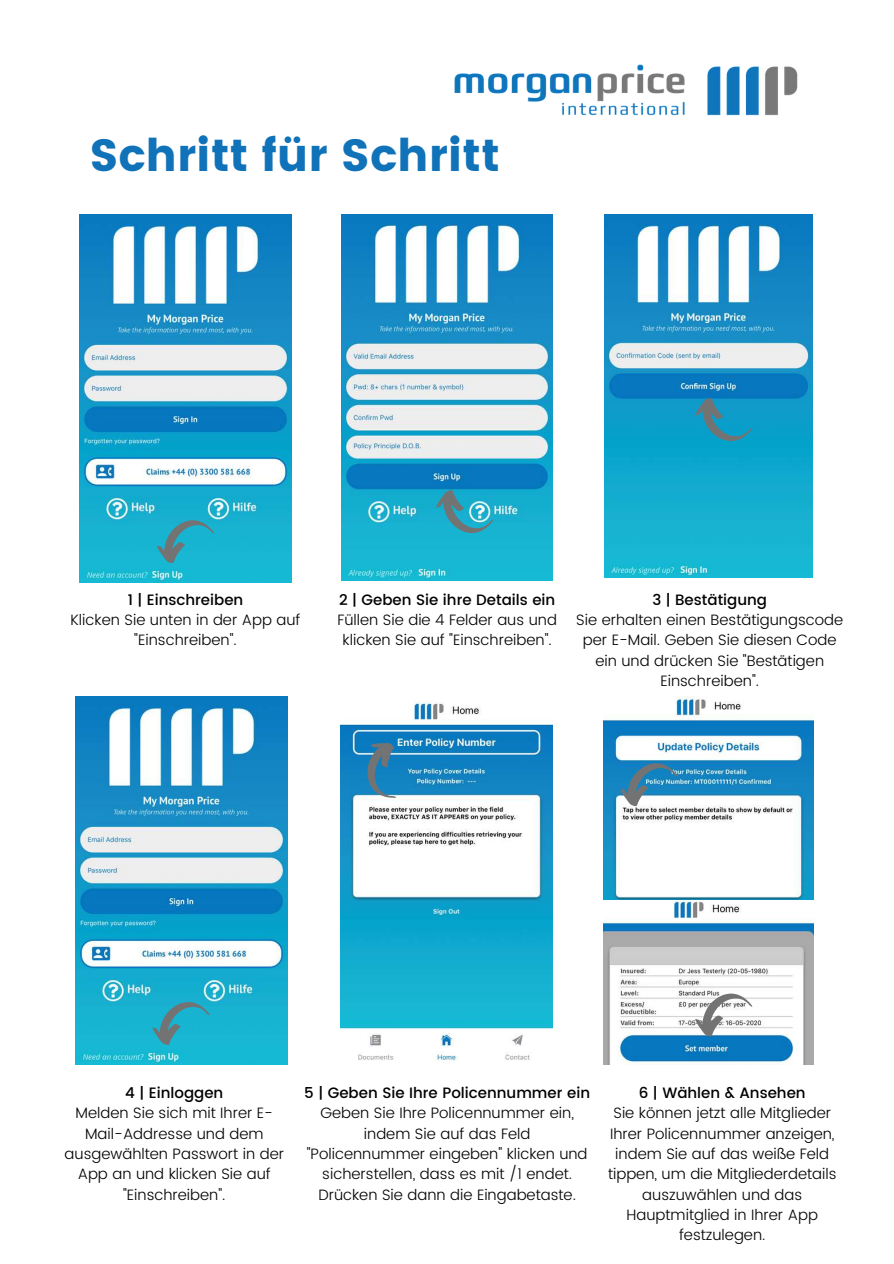
<style>
.page{position:relative;width:894px;height:1264px;background:#fff}
.page>*{position:absolute;margin:0;border:0;box-sizing:border-box;transform-origin:0 0}
.t1{font:45px "Poppins";color:#1072b9}
.t2{font:300 15px/20.2px "Poppins";color:#000;text-align:center}
.t3{font:500 15px "Poppins";color:#000}
</style>
<div class="page">
<img style="left:454px;top:64px;width:344px;height:52px">
<img style="left:80px;top:215px;width:211px;height:368px">
<svg style="left:157px;top:512px;width:72px;height:51px;background:#29a9c2"></svg>
<img style="left:341px;top:215px;width:211px;height:365px">
<svg style="left:436px;top:490px;width:57px;height:43px;background:#3ba4ba"></svg>
<img style="left:604px;top:215px;width:208px;height:362px">
<img style="left:75px;top:696px;width:212px;height:368px">
<svg style="left:152px;top:993px;width:73px;height:51px;background:#29a9c2"></svg>
<img style="left:341px;top:701px;width:211px;height:360px">
<svg style="left:367px;top:743px;width:29px;height:55px;background:#4181a6"></svg>
<img style="left:603px;top:899px;width:210px;height:165px">
<img style="left:603px;top:696px;width:210px;height:203px">
<svg style="left:620px;top:763px;width:57px;height:43px"></svg>
<svg style="left:694px;top:993px;width:58px;height:43px"></svg>
<svg style="left:694px;top:398px;width:58px;height:43px;background:#2492b4"></svg>
<h1 class="t1" style="left:89px;top:129px;width:412px">Schritt für Schritt</h1>
<p class="t3" style="left:128px;top:588px;width:117px">1 | Einschreiben</p>
<p class="t2" style="left:70px;top:610px;width:231px">Klicken Sie unten in der App auf "Einschreiben".</p>
<p class="t3" style="left:339px;top:588px;width:218px">2 | Geben Sie ihre Details ein</p>
<p class="t2" style="left:337px;top:610px;width:221px">Füllen Sie die 4 Felder aus und klicken Sie auf "Einschreiben".</p>
<p class="t3" style="left:652px;top:588px;width:116px">3 | Bestätigung</p>
<p class="t2" style="left:576px;top:610px;width:268px">Sie erhalten einen Bestätigungscode per E-Mail. Geben Sie diesen Code ein und drücken Sie "Bestätigen<br>Einschreiben".</p>
<p class="t3" style="left:125px;top:1081px;width:100px">4 | Einloggen</p>
<p class="t2" style="left:65px;top:1103px;width:221px">Melden Sie sich mit Ihrer E-<br>Mail-Addresse und dem ausgewählten Passwort in der<br>App an und klicken Sie auf "Einschreiben".</p>
<p class="t3" style="left:304px;top:1081px;width:287px">5 | Geben Sie Ihre Policennummer ein</p>
<p class="t2" style="left:307px;top:1103px;width:282px">Geben Sie Ihre Policennummer ein, indem Sie auf das Feld "Policennummer eingeben" klicken und sicherstellen, dass es mit /1 endet.<br>Drücken Sie dann die Eingabetaste.</p>
<p class="t3" style="left:638px;top:1081px;width:168px">6 | Wählen &amp; Ansehen</p>
<p class="t2" style="left:608px;top:1103px;width:230px">Sie können jetzt alle Mitglieder<br>Ihrer Policennummer anzeigen, indem Sie auf das weiße Feld tippen, um die Mitgliederdetails auszuwählen und das<br>Hauptmitglied in Ihrer App festzulegen.</p>
</div>
